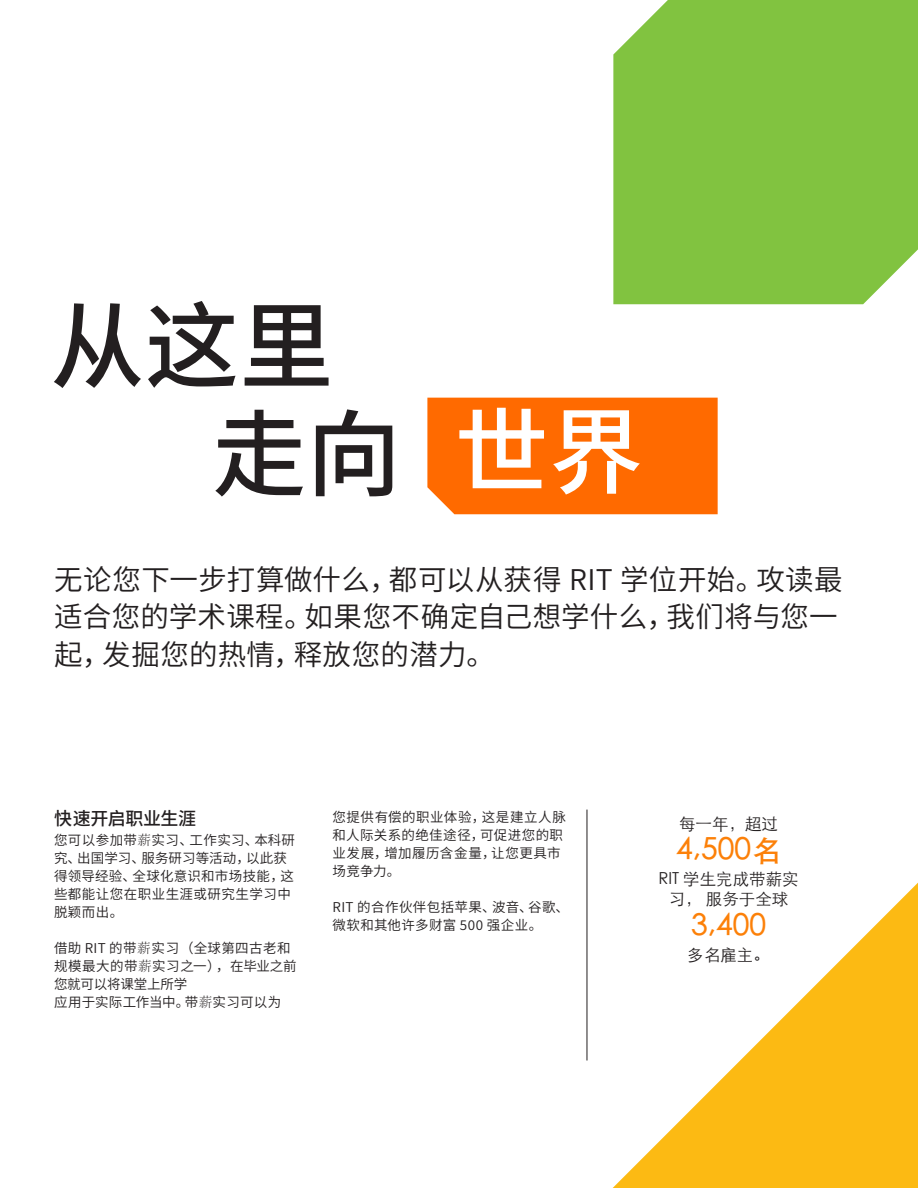
<style>
.page{position:relative;width:918px;height:1188px;background:#fff}
.page>*{position:absolute;margin:0;border:0;box-sizing:border-box;transform-origin:0 0}
.t1{font:500 94.5px "Source Han Sans CN";color:#231f20}
.Paragraph_Style_3{font:500 94.5px "Source Han Sans CN";color:#fff}
.t2{font:500 30px "ST Heiti SC";color:#fc8008}
.t3{font:28.5px/37.5px "Source Han Sans CN";letter-spacing:.01em;color:#231f20}
.t4{font:500 18px "Source Han Sans CN";letter-spacing:-.025em;color:#231f20}
.t5{font:300 16.5px/19.8px "ST Heiti SC";color:#231f20;text-align:center}
.t6{font:13.5px/18px "Source Han Sans CN";letter-spacing:.03em;color:#231f20}
.s1{font-family:"Adobe Song Std";font-weight:300}
</style>
<div class="page">
<div style="left:427px;top:398px;width:291px;height:116px;background:#ff6a00"></div>
<hr style="left:587px;top:810px;width:1px;height:250px;background:#231f20">
<svg style="left:613px;top:883px;width:305px;height:305px"></svg>
<div style="left:613px;top:0;width:305px;height:304px;background:#81c340"></div>
<p class="t1" style="left:50px;top:293px;width:285px">从这里</p>
<p class="t1" style="left:212px;top:401px;width:190px">走向</p>
<p class="Paragraph_Style_3" style="left:454px;top:399px;width:190px">世界</p>
<p class="t3" style="left:54px;top:561px;width:790px">无论您下一步打算做什么，都可以从获得 RIT 学位开始。攻读最适合您的学术课程。如果您不确定自己想学什么，我们将与您一起，发掘您的热情，释放您的潜力。</p>
<p class="t4" style="left:54px;top:809px;width:144px">快速开启职业生涯</p>
<p class="t6" style="left:54px;top:831px;width:242px">您可以参加带<span class="s1">薪</span>实习、工作实习、本科研究、出国学习、服务研习等活动，以此获得领导经验、全球化意识和市场技能，这些都能让您在职业生涯或研究生学习中脱颖而出。</p>
<p class="t6" style="left:54px;top:939px;width:244px">借助 RIT 的带<span class="s1">薪</span>实习（全球第四古老和规模最大的带<span class="s1">薪</span>实习之一），在毕业之前您就可以将课堂上所学<br>应用于实际工作当中。带<span class="s1">薪</span>实习可以为</p>
<p class="t6" style="left:332px;top:808px;width:235px">您提供有偿的职业体验，这是建立人脉和人际关系的绝佳途径，可促进您的职业发展，增加履历含金量，让您更具市场竞争力。</p>
<p class="t6" style="left:332px;top:898px;width:238px">RIT 的合作伙伴包括苹果、波音、谷歌、微软和其他许多财富 500 强企业。</p>
<p class="t5" style="left:679px;top:812px;width:100px">每一年，超过</p>
<p class="t2" style="left:676px;top:834px;width:106px">4,500名</p>
<p class="t5" style="left:658px;top:868px;width:142px">RIT 学生完成带薪实习， 服务于全球</p>
<p class="t2" style="left:691px;top:910px;width:76px">3,400</p>
<p class="t5" style="left:687px;top:943px;width:84px">多名雇主。</p>
</div>
